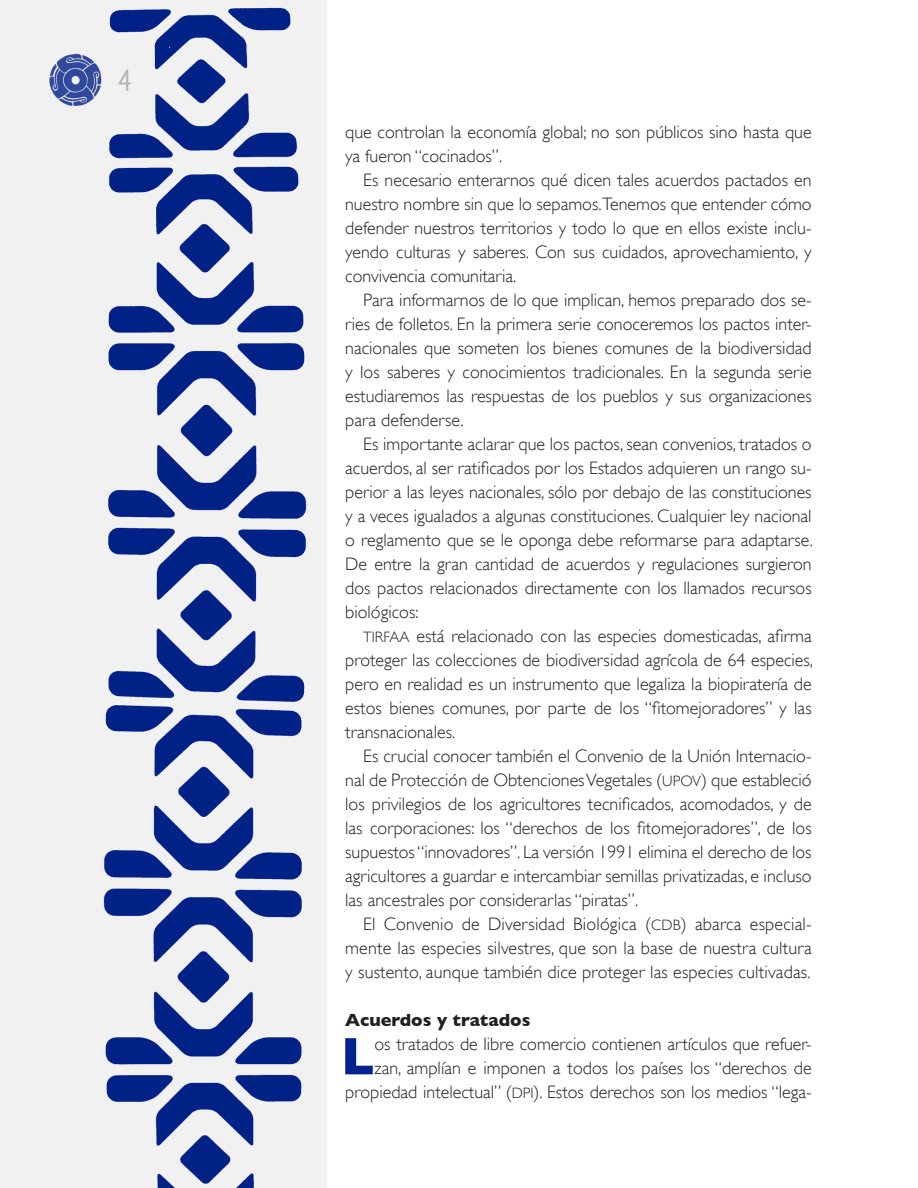
<style>
.page{position:relative;width:918px;height:1188px;background:#fff}
.page>*{position:absolute;margin:0;border:0;box-sizing:border-box;transform-origin:0 0}
.t1{font:700 53.4px "Gill Sans";color:#00238e}
.t2{font:condensed 30px "PT Sans";color:#b2b4b6}
.t3{font:300 18px/24px "Gill Sans";color:#231f20;text-align:justify}
.t4{font:700 18px "Gill Sans";color:#231f20}
.s1{font-size:15px}
</style>
<div class="page">
<div style="left:0;top:0;width:327px;height:1188px;background:#f1f1f2"></div>
<img style="left:49px;top:53px;width:52px;height:53px">
<img style="left:101px;top:7px;width:206px;height:695px">
<img style="left:103px;top:705px;width:199px;height:483px">
<h2 class="t2" style="left:118px;top:61px;width:15px">4</h2>
<p class="t3" style="left:345px;top:120px;width:468px">que controlan la economía global; no son públicos sino hasta que ya fueron “cocinados”.</p>
<p class="t3" style="left:345px;top:168px;width:468px;text-indent:18px">Es necesario enterarnos qué dicen tales acuerdos pactados en nuestro nombre sin que lo sepamos.Tenemos que entender cómo defender nuestros territorios y todo lo que en ellos existe inclu&shy;yendo culturas y saberes. Con sus cuidados, aprovechamiento, y convivencia comunitaria.</p>
<p class="t3" style="left:345px;top:288px;width:468px;text-indent:18px">Para informarnos de lo que implican, hemos preparado dos se&shy;ries de folletos. En la primera serie conoceremos los pactos inter&shy;nacionales que someten los bienes comunes de la biodiversidad y los saberes y conocimientos tradicionales. En la segunda serie estudiaremos las respuestas de los pueblos y sus organizaciones para defenderse.</p>
<p class="t3" style="left:345px;top:432px;width:469px;text-indent:18px">Es importante aclarar que los pactos, sean convenios, tratados o acuerdos, al ser ratificados por los Estados adquieren un rango su&shy;perior a las leyes nacionales, sólo por debajo de las constituciones y a veces igualados a algunas constituciones. Cualquier ley nacional o reglamento que se le oponga debe reformarse para adaptarse.<br>De entre la gran cantidad de acuerdos y regulaciones surgieron dos pactos relacionados directamente con los llamados recursos biológicos:</p>
<p class="t3" style="left:345px;top:624px;width:469px;text-indent:18px"><span class="s1">TIRFAA</span> está relacionado con las especies domesticadas, afirma proteger las colecciones de biodiversidad agrícola de 64 especies, pero en realidad es un instrumento que legaliza la biopiratería de estos bienes comunes, por parte de los “fitomejoradores” y las transnacionales.</p>
<p class="t3" style="left:345px;top:744px;width:468px;text-indent:18px">Es crucial conocer también el Convenio de la Unión Internacio&shy;nal de Protección de Obtenciones Vegetales (<span class="s1">UPOV</span>) que estableció los privilegios de los agricultores tecnificados, acomodados, y de las corporaciones: los “derechos de los fitomejoradores”, de los supuestos “innovadores”. La versión 1991 elimina el derecho de los agricultores a guardar e intercambiar semillas privatizadas, e incluso las ancestrales por considerarlas “piratas”.</p>
<p class="t3" style="left:345px;top:912px;width:468px;text-indent:18px">El Convenio de Diversidad Biológica (<span class="s1">CDB</span>) abarca especial&shy;mente las especies silvestres, que son la base de nuestra cultura y sustento, aunque también dice proteger las especies cultivadas.</p>
<p class="t4" style="left:345px;top:1010px;width:187px">Acuerdos y tratados</p>
<p class="t1" style="left:341px;top:1025px;width:35px">L</p>
<p class="t3" style="left:345px;top:1032px;width:468px;text-align:right">os tratados de libre comercio contienen artículos que refuer&shy;zan, amplían e imponen a todos los países los “derechos de propiedad intelectual” (<span class="s1">DPI</span>). Estos derechos son los medios “lega-</p>
</div>
